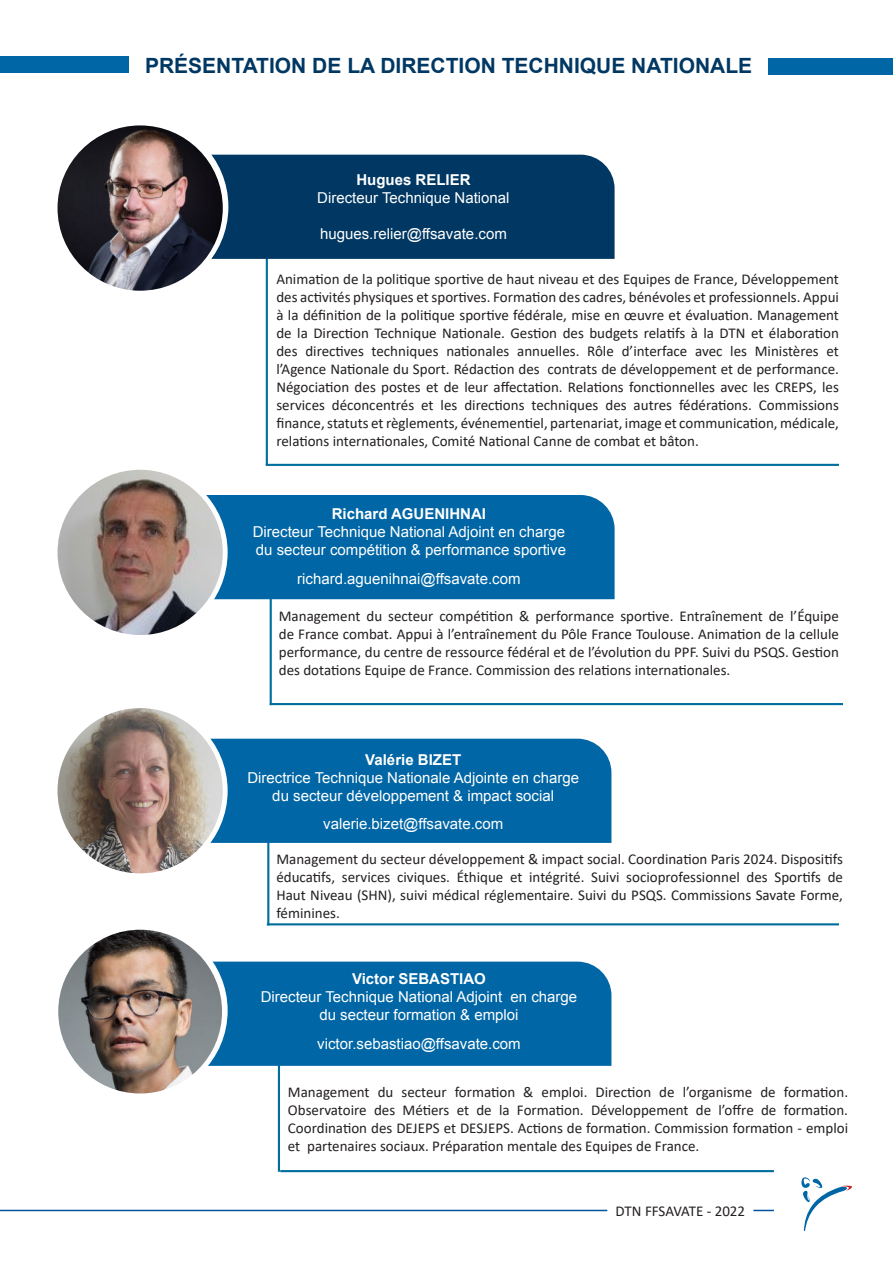
<style>
.page{position:relative;width:893px;height:1263px;background:#fff}
.page>*{position:absolute;margin:0;border:0;box-sizing:border-box;transform-origin:0 0}
.t1{font:700 21px "Arial";color:#003863}
.t2{font:15px/18px "Calibri";color:#231f20;text-align:justify}
.t3{font:15px/18px "Arial";color:#fff;text-align:center}
.t4{font:700 15px "Arial";color:#fff}
</style>
<div class="page">
<svg style="left:801px;top:1177px;width:51px;height:54px"></svg>
<hr style="left:0;top:1210px;width:774px;height:1px;background:#0153a0">
<div style="left:608px;top:1204px;width:145px;height:18px;background:#fff"></div>
<hr style="left:266px;top:228px;width:2px;height:237px;background:#006e9c">
<div style="left:211px;top:155px;width:404px;height:104px;background:#003863"></div>
<div style="left:53px;top:119px;width:175px;height:175px;background:#fff;border-radius:50%"></div>
<hr style="left:266px;top:464px;width:573px;height:2px;background:#006e9c">
<hr style="left:278px;top:1024px;width:2px;height:148px;background:#006e9c">
<div style="left:209px;top:961px;width:402px;height:105px;background:#0166a5"></div>
<hr style="left:280px;top:1170px;width:494px;height:2px;background:#006e9c">
<hr style="left:270px;top:558px;width:2px;height:147px;background:#006e9c">
<div style="left:207px;top:495px;width:408px;height:104px;background:#0166a5"></div>
<hr style="left:270px;top:703px;width:573px;height:2px;background:#006e9c">
<div style="left:0;top:56px;width:129px;height:16px;background:#0166a5"></div>
<img style="left:58px;top:125px;width:165px;height:166px;border-radius:83px">
<hr style="left:267px;top:923px;width:572px;height:2px;background:#006e9c">
<hr style="left:267px;top:801px;width:2px;height:124px;background:#006e9c">
<div style="left:211px;top:739px;width:400px;height:104px;background:#0166a5"></div>
<div style="left:53px;top:703px;width:175px;height:175px;background:#fff;border-radius:50%"></div>
<img style="left:58px;top:708px;width:165px;height:165px;border-radius:83px">
<div style="left:53px;top:923px;width:175px;height:175px;background:#fff;border-radius:50%"></div>
<img style="left:58px;top:930px;width:164px;height:163px;border-radius:82px">
<div style="left:769px;top:58px;width:124px;height:16px;background:#0166a5"></div>
<div style="left:53px;top:465px;width:175px;height:175px;background:#fff;border-radius:50%"></div>
<img style="left:58px;top:470px;width:165px;height:165px;border-radius:83px">
<h1 class="t1" style="left:145px;top:58px;width:609px">PRÉSENTATION DE LA DIRECTION TECHNIQUE NATIONALE</h1>
<p class="t4" style="left:356px;top:175px;width:116px">Hugues RELIER</p>
<p class="t3" style="left:317px;top:191px;width:194px">Directeur Technique National</p>
<p class="t3" style="left:320px;top:227px;width:188px">hugues.relier@ffsavate.com</p>
<p class="t2" style="left:276px;top:270px;width:564px">Animation de la politique sportive de haut niveau et des Equipes de France, Développement des activités physiques et sportives. Formation des cadres, bénévoles et professionnels. Appui à la définition de la politique sportive fédérale, mise en œuvre et évaluation. Management de la Direction Technique Nationale. Gestion des budgets relatifs à la DTN et élaboration des directives techniques nationales annuelles. Rôle d’interface avec les Ministères et l’Agence Nationale du Sport. Rédaction des contrats de développement et de performance.<br>Négociation des postes et de leur affectation. Relations fonctionnelles avec les CREPS, les services déconcentrés et les directions techniques des autres fédérations. Commissions finance, statuts et règlements, événementiel, partenariat, image et communication, médicale, relations internationales, Comité National Canne de combat et bâton.</p>
<p class="t4" style="left:332px;top:508px;width:156px">Richard AGUENIHNAI</p>
<p class="t3" style="left:253px;top:524px;width:315px;text-align:left">Directeur Technique National Adjoint en charge du secteur compétition &amp; performance sportive</p>
<p class="t3" style="left:297px;top:571px;width:225px">richard.aguenihnai@ffsavate.com</p>
<p class="t2" style="left:279px;top:607px;width:562px">Management du secteur compétition &amp; performance sportive. Entraînement de l’Équipe de France combat. Appui à l’entraînement du Pôle France Toulouse. Animation de la cellule performance, du centre de ressource fédéral et de l’évolution du PPF. Suivi du PSQS. Gestion des dotations Equipe de France. Commission des relations internationales.</p>
<p class="t4" style="left:365px;top:753px;width:97px">Valérie BIZET</p>
<p class="t3" style="left:247px;top:770px;width:333px">Directrice Technique Nationale Adjointe en charge du secteur développement &amp; impact social</p>
<p class="t3" style="left:323px;top:816px;width:182px">valerie.bizet@ffsavate.com</p>
<p class="t2" style="left:276px;top:849px;width:568px">Management du secteur développement &amp; impact social. Coordination Paris 2024. Dispositifs éducatifs, services civiques. Éthique et intégrité. Suivi socioprofessionnel des Sportifs de Haut Niveau (SHN), suivi médical réglementaire. Suivi du PSQS. Commissions Savate Forme, féminines.</p>
<p class="t4" style="left:352px;top:973px;width:135px">Victor SEBASTIAO</p>
<p class="t3" style="left:261px;top:989px;width:318px">Directeur Technique National Adjoint en charge du secteur formation &amp; emploi</p>
<p class="t3" style="left:317px;top:1036px;width:205px">victor.sebastiao@ffsavate.com</p>
<p class="t2" style="left:288px;top:1083px;width:562px">Management du secteur formation &amp; emploi. Direction de l’organisme de formation.<br>Observatoire des Métiers et de la Formation. Développement de l’offre de formation.<br>Coordination des DEJEPS et DESJEPS. Actions de formation. Commission formation - emploi et partenaires sociaux. Préparation mentale des Equipes de France.</p>
<p class="t2" style="left:616px;top:1201px;width:131px">DTN FFSAVATE - 2022</p>
</div>
